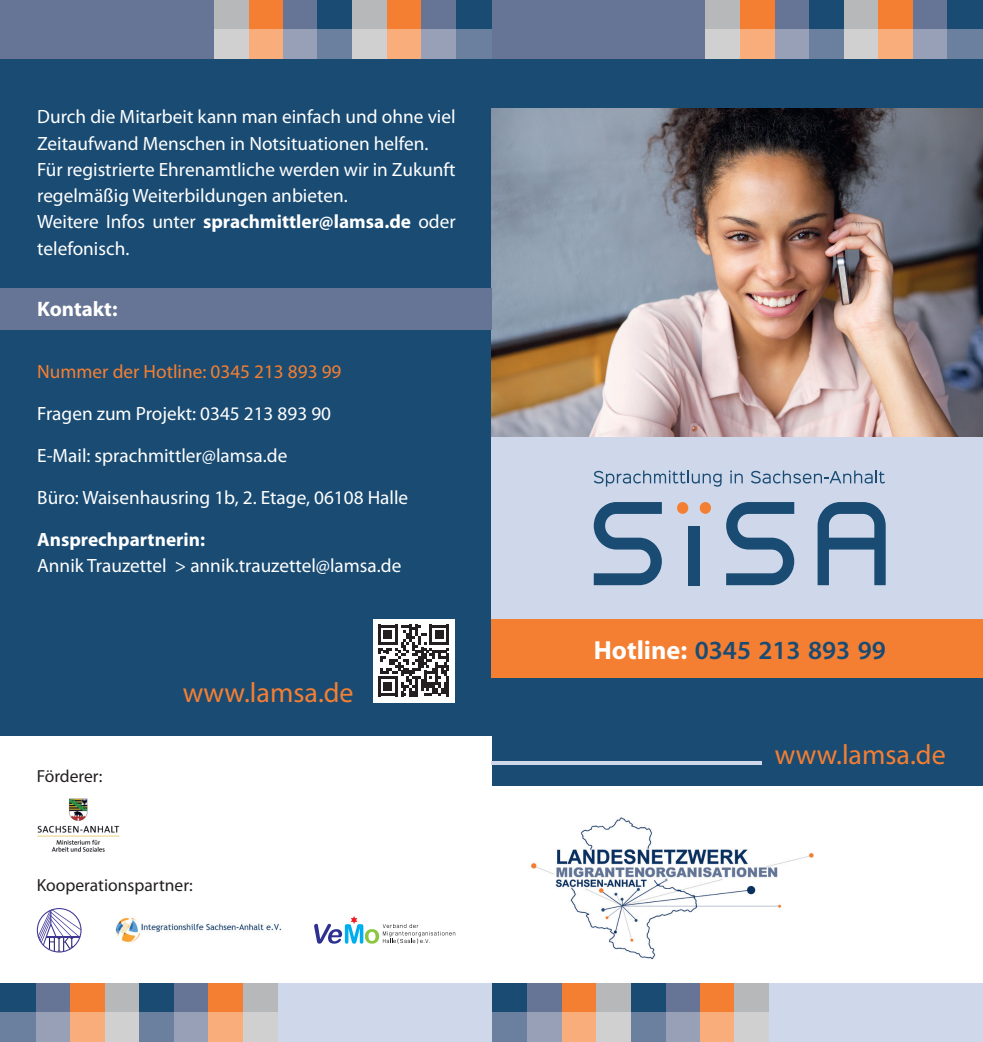
<style>
.page{position:relative;width:983px;height:1042px;background:#fff}
.page>*{position:absolute;margin:0;border:0;box-sizing:border-box;transform-origin:0 0}
.t1{font:28px "Myriad Pro";color:#f47f32}
.t2{font:28px "Myriad Pro";color:#f47f33}
.t3{font:600 26.25px "Myriad Pro";color:#194b73}
.t4{font:700 21px "Myriad Pro";color:#fff}
.t5{font:19.25px/26.2px "Myriad Pro";color:#fff}
.t6{font:19.25px "Myriad Pro";color:#f47f32}
.t7{font:700 19.25px "Myriad Pro";color:#fff}
.t8{font:17.5px "Myriad Pro";color:#231f20}
.s1{font-weight:700}
.s2{font-weight:700;color:#fff}
</style>
<div class="page">
<div style="left:0;top:0;width:982px;height:1042px;background:#194b73"></div>
<div style="left:491px;top:786px;width:491px;height:256px;background:#fff"></div>
<div style="left:0;top:736px;width:491px;height:306px;background:#fff"></div>
<hr style="left:491px;top:761px;width:270px;height:3px;background:#cfd8ea">
<div style="left:491px;top:430px;width:491px;height:189px;background:#cfd8ea"></div>
<div style="left:491px;top:0;width:214px;height:58px;background:#667595"></div>
<div style="left:912px;top:0;width:34px;height:58px;background:#667595"></div>
<div style="left:877px;top:0;width:35px;height:58px;background:#f47f32"></div>
<div style="left:843px;top:0;width:34px;height:58px;background:#b6b8ba"></div>
<div style="left:774px;top:0;width:34px;height:58px;background:#667595"></div>
<div style="left:740px;top:0;width:34px;height:58px;background:#f47f32"></div>
<div style="left:705px;top:0;width:35px;height:58px;background:#b6b8ba"></div>
<div style="left:946px;top:29px;width:36px;height:29px;background:#6b7f9e"></div>
<div style="left:912px;top:29px;width:34px;height:29px;background:#97a0b7"></div>
<div style="left:877px;top:29px;width:35px;height:29px;background:#f9ad7a"></div>
<div style="left:843px;top:29px;width:34px;height:29px;background:#d0d0d1"></div>
<div style="left:774px;top:29px;width:34px;height:29px;background:#97a0b7"></div>
<div style="left:740px;top:29px;width:34px;height:29px;background:#f9ad7a"></div>
<div style="left:705px;top:29px;width:35px;height:29px;background:#d0d0d1"></div>
<div style="left:808px;top:29px;width:35px;height:29px;background:#6b7f9e"></div>
<div style="left:0;top:0;width:214px;height:58px;background:#667595"></div>
<div style="left:421px;top:0;width:34px;height:58px;background:#667595"></div>
<div style="left:386px;top:0;width:35px;height:58px;background:#f47f32"></div>
<div style="left:352px;top:0;width:34px;height:58px;background:#b6b8ba"></div>
<div style="left:283px;top:0;width:34px;height:58px;background:#667595"></div>
<div style="left:248px;top:0;width:35px;height:58px;background:#f47f32"></div>
<div style="left:214px;top:0;width:34px;height:58px;background:#b6b8ba"></div>
<div style="left:455px;top:29px;width:36px;height:29px;background:#6b7f9e"></div>
<div style="left:421px;top:29px;width:34px;height:29px;background:#97a0b7"></div>
<div style="left:386px;top:29px;width:35px;height:29px;background:#f9ad7a"></div>
<div style="left:352px;top:29px;width:34px;height:29px;background:#d0d0d1"></div>
<div style="left:283px;top:29px;width:34px;height:29px;background:#97a0b7"></div>
<div style="left:248px;top:29px;width:35px;height:29px;background:#f9ad7a"></div>
<div style="left:214px;top:29px;width:34px;height:29px;background:#d0d0d1"></div>
<div style="left:317px;top:29px;width:35px;height:29px;background:#6b7f9e"></div>
<div style="left:768px;top:983px;width:214px;height:59px;background:#cfd8ea"></div>
<div style="left:491px;top:983px;width:36px;height:59px;background:#194b73"></div>
<div style="left:527px;top:983px;width:35px;height:59px;background:#667595"></div>
<div style="left:562px;top:983px;width:34px;height:59px;background:#f47f32"></div>
<div style="left:596px;top:983px;width:34px;height:59px;background:#b6b8ba"></div>
<div style="left:665px;top:983px;width:34px;height:59px;background:#667595"></div>
<div style="left:699px;top:983px;width:35px;height:59px;background:#f47f32"></div>
<div style="left:734px;top:983px;width:34px;height:59px;background:#b6b8ba"></div>
<div style="left:630px;top:983px;width:35px;height:59px;background:#194b73"></div>
<div style="left:491px;top:1012px;width:36px;height:30px;background:#6b7f9e"></div>
<div style="left:527px;top:1012px;width:35px;height:30px;background:#97a0b7"></div>
<div style="left:562px;top:1012px;width:34px;height:30px;background:#f9ad7a"></div>
<div style="left:596px;top:1012px;width:34px;height:30px;background:#d0d0d1"></div>
<div style="left:665px;top:1012px;width:34px;height:30px;background:#97a0b7"></div>
<div style="left:699px;top:1012px;width:35px;height:30px;background:#f9ad7a"></div>
<div style="left:734px;top:1012px;width:34px;height:30px;background:#d0d0d1"></div>
<div style="left:630px;top:1012px;width:35px;height:30px;background:#6b7f9e"></div>
<div style="left:277px;top:983px;width:214px;height:59px;background:#cfd8ea"></div>
<div style="left:0;top:983px;width:36px;height:59px;background:#194b73"></div>
<div style="left:36px;top:983px;width:34px;height:59px;background:#667595"></div>
<div style="left:70px;top:983px;width:35px;height:59px;background:#f47f32"></div>
<div style="left:105px;top:983px;width:34px;height:59px;background:#b6b8ba"></div>
<div style="left:174px;top:983px;width:34px;height:59px;background:#667595"></div>
<div style="left:208px;top:983px;width:35px;height:59px;background:#f47f32"></div>
<div style="left:243px;top:983px;width:34px;height:59px;background:#b6b8ba"></div>
<div style="left:139px;top:983px;width:35px;height:59px;background:#194b73"></div>
<div style="left:0;top:1012px;width:36px;height:30px;background:#6b7f9e"></div>
<div style="left:36px;top:1012px;width:34px;height:30px;background:#97a0b7"></div>
<div style="left:70px;top:1012px;width:35px;height:30px;background:#f9ad7a"></div>
<div style="left:105px;top:1012px;width:34px;height:30px;background:#d0d0d1"></div>
<div style="left:174px;top:1012px;width:34px;height:30px;background:#97a0b7"></div>
<div style="left:208px;top:1012px;width:35px;height:30px;background:#f9ad7a"></div>
<div style="left:243px;top:1012px;width:34px;height:30px;background:#d0d0d1"></div>
<div style="left:139px;top:1012px;width:35px;height:30px;background:#6b7f9e"></div>
<img style="left:491px;top:109px;width:491px;height:328px">
<div style="left:0;top:288px;width:491px;height:42px;background:#667595"></div>
<svg style="left:817px;top:502px;width:68px;height:83px"></svg>
<svg style="left:593px;top:502px;width:68px;height:83px"></svg>
<div style="left:688px;top:526px;width:11px;height:59px;background:#194b73"></div>
<svg style="left:726px;top:502px;width:68px;height:83px"></svg>
<div style="left:676px;top:502px;width:12px;height:12px;background:#f47f32;border-radius:50%"></div>
<div style="left:699px;top:502px;width:11px;height:12px;background:#f47f32;border-radius:50%"></div>
<svg style="left:594px;top:470px;width:127px;height:17px"></svg>
<svg style="left:730px;top:470px;width:12px;height:13px"></svg>
<svg style="left:751px;top:470px;width:133px;height:13px"></svg>
<div style="left:491px;top:619px;width:491px;height:58px;background:#f47f32"></div>
<div style="left:373px;top:619px;width:81px;height:83px;background:#fff"></div>
<svg style="left:378px;top:625px;width:71px;height:71px"></svg>
<hr style="left:446px;top:676px;width:3px;height:20px;background:#231f20">
<img style="left:531px;top:817px;width:283px;height:143px">
<svg style="left:314px;top:916px;width:141px;height:27px"></svg>
<img style="left:37px;top:798px;width:83px;height:54px">
<svg style="left:37px;top:908px;width:44px;height:44px"></svg>
<img style="left:116px;top:917px;width:166px;height:26px">
<p class="t5" style="left:37px;top:103px;width:420px">Durch die Mitarbeit kann man einfach und ohne viel Zeitaufwand Menschen in Notsituationen helfen.<br>Für registrierte Ehrenamtliche werden wir in Zukunft regelmäßig Weiterbildungen anbieten.<br>Weitere Infos unter <span class="s1">sprachmittler@lamsa.de</span> oder telefonisch.</p>
<p class="t4" style="left:37px;top:296px;width:82px">Kontakt:</p>
<p class="t6" style="left:37px;top:360px;width:305px">Nummer der Hotline: 0345 213 893 99</p>
<p class="t5" style="left:37px;top:392px;width:372px;line-height:42px">Fragen zum Projekt: 0345 213 893 90<br>E-Mail: sprachmittler@lamsa.de<br>Büro: Waisenhausring 1b, 2. Etage, 06108 Halle</p>
<p class="t7" style="left:37px;top:527px;width:169px">Ansprechpartnerin:</p>
<p class="t5" style="left:37px;top:552px;width:365px">Annik Trauzettel &gt; annik.trauzettel@lamsa.de</p>
<p class="t8" style="left:37px;top:765px;width:67px">Förderer:</p>
<h1 class="t2" style="left:183px;top:675px;width:172px">www.lamsa.de</h1>
<p class="t8" style="left:37px;top:874px;width:157px">Kooperationspartner:</p>
<h2 class="t3" style="left:593px;top:633px;width:293px"><span class="s2">Hotline:</span> 0345 213 893 99</h2>
<h1 class="t1" style="left:774px;top:737px;width:172px">www.lamsa.de</h1>
</div>
